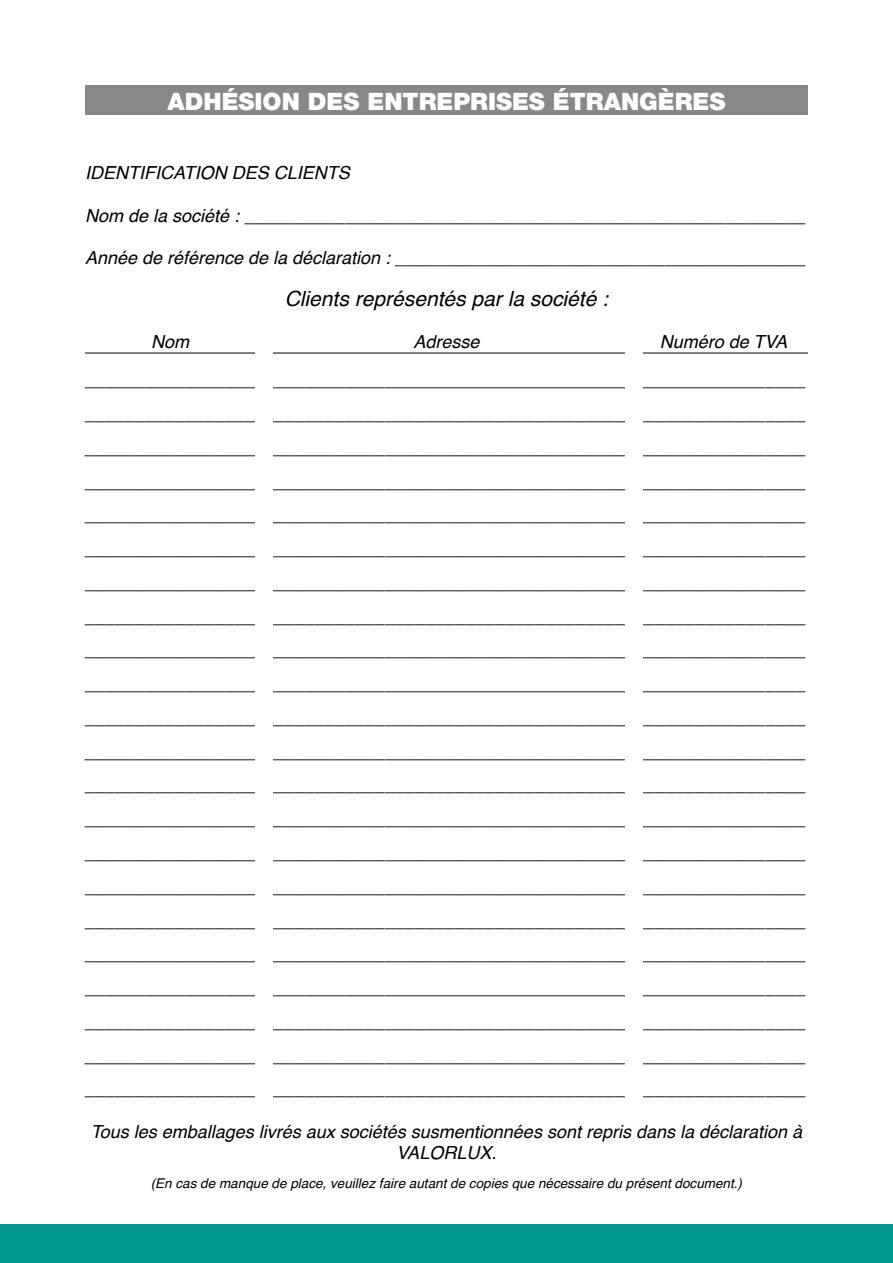
<style>
.page{position:relative;width:893px;height:1263px;background:#fff}
.page>*{position:absolute;margin:0;border:0;box-sizing:border-box;transform-origin:0 0}
.t1{font:900 24px "Helvetica Neue";color:#fff}
.t2{font:italic 21px "Helvetica";color:#000}
.t3{font:italic 18px/33.8px "Helvetica";color:#000}
.t4{font:italic 13.5px "Helvetica";color:#000}
</style>
<div class="page">
<div style="left:0;top:1225px;width:893px;height:38px;background:#00978f"></div>
<hr style="left:85px;top:353px;width:723px;height:1px;background:#000">
<div style="left:85px;top:85px;width:723px;height:30px;background:#87888a"></div>
<div style="left:255px;top:336px;width:17px;height:770px;background:#fff"></div>
<div style="left:625px;top:336px;width:17px;height:770px;background:#fff"></div>
<h1 class="t1" style="left:167px;top:87px;width:559px">ADHÉSION DES ENTREPRISES ÉTRANGÈRES</h1>
<p class="t3" style="left:85px;top:157px;width:266px">IDENTIFICATION DES CLIENTS</p>
<p class="t3" style="left:85px;top:199px;width:722px">Nom de la société : ________________________________________________________</p>
<p class="t3" style="left:85px;top:241px;width:722px">Année de référence de la déclaration : _________________________________________</p>
<p class="t2" style="left:285px;top:282px;width:325px">Clients représentés par la société :</p>
<p class="t3" style="left:151px;top:326px;width:39px">Nom</p>
<p class="t3" style="left:413px;top:326px;width:68px">Adresse</p>
<p class="t3" style="left:85px;top:323px;width:722px;line-height:38px;text-indent:575px">Numéro de TVA ________________________________________________________________________</p>
<p class="t3" style="left:85px;top:397px;width:722px;text-align:justify">________________________________________________________________________ ________________________________________________________________________ ________________________________________________________________________ ________________________________________________________________________ ________________________________________________________________________ ________________________________________________________________________ ________________________________________________________________________ ________________________________________________________________________ ________________________________________________________________________ ________________________________________________________________________ ________________________________________________________________________ ________________________________________________________________________ ________________________________________________________________________ ________________________________________________________________________ ________________________________________________________________________ ________________________________________________________________________ ________________________________________________________________________ ________________________________________________________________________ ________________________________________________________________________ ________________________________________________________________________ ________________________________________________________________________</p>
<p class="t3" style="left:91px;top:1121px;width:713px;line-height:21px;text-align:center">Tous les emballages livrés aux sociétés susmentionnées sont repris dans la déclaration à<br>VALORLUX.</p>
<p class="t4" style="left:151px;top:1173px;width:593px">(En cas de manque de place, veuillez faire autant de copies que nécessaire du présent document.)</p>
</div>
